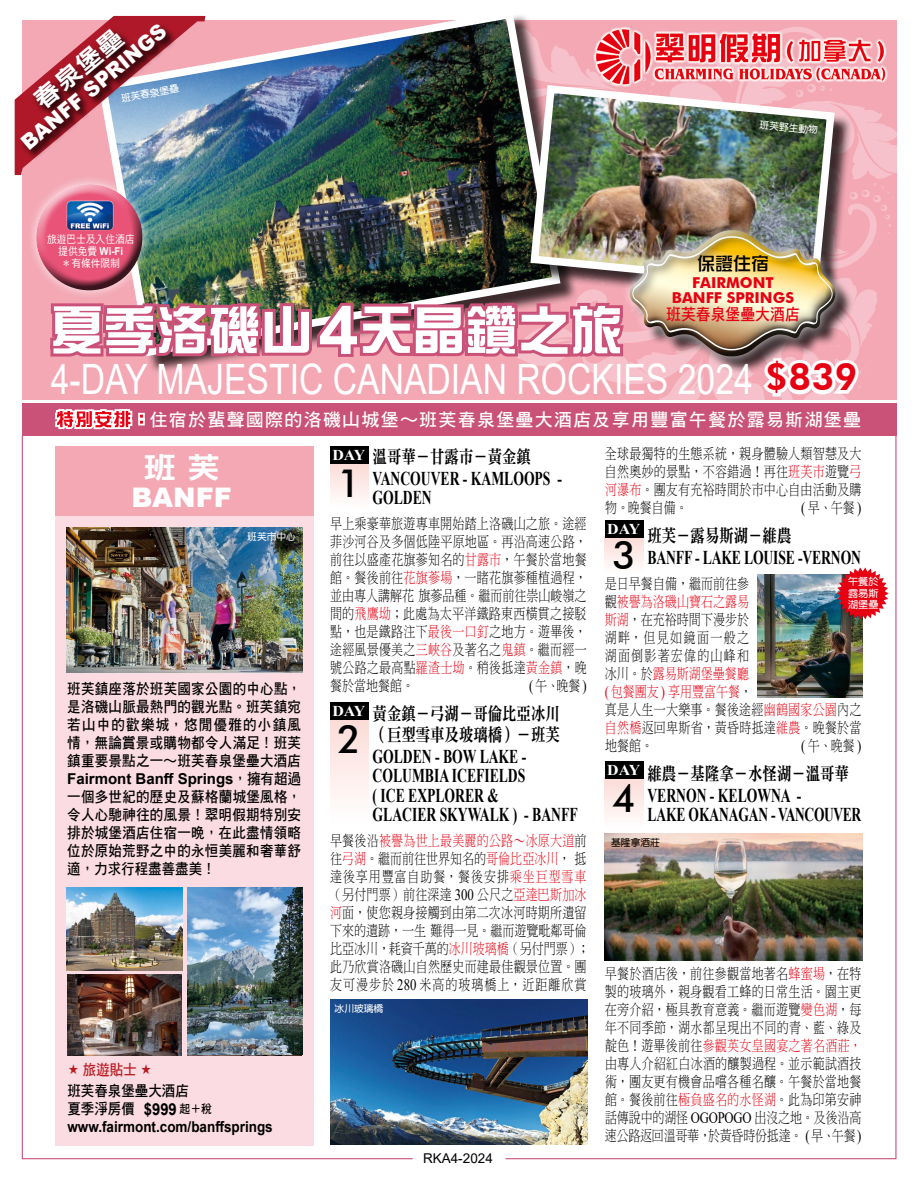
<style>
.page{position:relative;width:918px;height:1188px;background:#fff}
.page>*{position:absolute;margin:0;border:0;box-sizing:border-box;transform-origin:0 0}
.t1{font:52.5px "DF Zong Yi Std W7";color:#fff}
.t2{font:41.85px "Arial";color:#fff;scale:.81 1}
.t3{font:500 39px "Futura BT";color:#000}
.t4{font:800 37.5px "Futura BT";color:#e60012}
.t5{font:29.7px "DF Hei Std W9";color:#fff;scale:1.11 1}
.t6{font:900 27px "Arial";color:#fff}
.t7{font:24.3px "DF Hei Std W9";color:#fff;scale:1.11 1}
.t8{font:900 21px "Arial";color:#fff;scale:.96 1}
.t9{font:700 19.5px/19.5px "Times New Roman";color:#000;scale:.7 1}
.t10{font:18px/21px "DF Ming Std W9";color:#000;scale:.8 1}
.t11{font:18px "DF Hei Std W7";letter-spacing:.07em;color:#fff}
.t12{font:18px "DF Zong Yi Std W5";color:#000}
.t13{font:16.5px "DF Hei Std W7";color:#e60012;scale:.9 1}
.t14{font:15px/18px "DF Ming Std W3";letter-spacing:.02em;color:#000;text-align:justify;scale:.8 1}
.t15{font:15px/18px "DF Hei Std W7";letter-spacing:.02em;color:#000;text-align:justify;scale:.9 1}
.t16{font:700 15px "Arial";color:#000;scale:.9 1}
.t17{font:700 15px "Arial";color:#000}
.t18{font:15px/18.8px "DF Hei Std W7";color:#000;scale:.9 1}
.t19{font:700 15px/15px "Futura BT";color:#e60012;text-align:center}
.t20{font:700 15px "Times New Roman";letter-spacing:-.045em;color:#fff;scale:1.06 1}
.t21{font:15px "DF Hei Std W7";color:#b81c22;scale:.9 1}
.t22{font:13.5px "Arial";color:#000}
.t23{font:10.8px "DF Hei Std W5";color:#fff;scale:.9 1}
.t24{font:700 10.8px "Arial";color:#fff;scale:.9 1}
.t25{font:10.05px/11.4px "DF Yuan Std W7";color:#fff;text-align:justify}
.t26{font:9.75px "DF Yuan Std W7";color:#fff}
.t27{font:9.75px "DF Yuan Std W7";color:#000}
.s1{font-family:"DF Hei Std W5";font-weight:400}
.s2{font-family:"Arial";font-weight:700;font-size:66.9px}
.s3{font-family:"DF Hei Std W7";font-weight:400}
.s4{font-family:"Arial";font-weight:700;font-size:16.5px}
.s5{font-size:12px}
.s6{color:#e60012}
.s7{font-family:"Times New Roman";font-size:15.9px}
.s8{font-family:"Times New Roman";font-size:15.9px;color:#e60012}
</style>
<div class="page">
<svg style="left:504px;top:473px;width:393px;height:687px"></svg>
<svg style="left:21px;top:473px;width:393px;height:687px"></svg>
<img style="left:67px;top:888px;width:116px;height:83px">
<img style="left:330px;top:999px;width:258px;height:145px">
<img style="left:605px;top:833px;width:258px;height:127px">
<div style="left:330px;top:718px;width:38px;height:110px;background:linear-gradient(to bottom,#fbdbd6,#fff)"></div>
<div style="left:330px;top:702px;width:38px;height:17px;background:#000"></div>
<svg style="left:330px;top:473px;width:38px;height:41px"></svg>
<div style="left:605px;top:777px;width:38px;height:54px;background:linear-gradient(to bottom,#fbdbd6,#fff)"></div>
<div style="left:605px;top:761px;width:38px;height:17px;background:#000"></div>
<div style="left:605px;top:537px;width:38px;height:38px;background:linear-gradient(to bottom,#fbdcd7,#fffffe)"></div>
<div style="left:605px;top:521px;width:38px;height:17px;background:#000"></div>
<img style="left:15px;top:16px;width:882px;height:457px">
<div style="left:27px;top:175px;width:125px;height:125px;background:#fff;opacity:.75"></div>
<div style="left:34px;top:183px;width:109px;height:85px;background:#fff;opacity:.75"></div>
<div style="left:35px;top:201px;width:109px;height:92px;background:#000;opacity:.75"></div>
<div style="left:67px;top:201px;width:47px;height:30px;background:#fff;opacity:.75"></div>
<img style="left:187px;top:887px;width:115px;height:168px">
<img style="left:67px;top:527px;width:236px;height:146px">
<img style="left:758px;top:574px;width:105px;height:123px">
<svg style="left:837px;top:567px;width:52px;height:52px"></svg>
<svg style="left:69px;top:1064px;width:9px;height:10px"></svg>
<svg style="left:142px;top:1064px;width:9px;height:10px"></svg>
<h3 class="t8" style="left:14px;top:134px;width:191px;rotate:-40deg">BANFF SPRINGS</h3>
<h3 class="t7" style="left:29px;top:93px;width:99px;rotate:-40deg">春泉堡壘</h3>
<p class="t26" style="left:120px;top:93px;width:60px;rotate:-10deg">班芙春泉堡壘</p>
<p class="t26" style="left:760px;top:119px;width:60px;rotate:6deg">班芙野生動物</p>
<p class="t23" style="left:47px;top:233px;width:99px">旅遊巴士及入住酒店</p>
<p class="t24" style="left:58px;top:244px;width:74px"><span class="s1">提供免費</span> Wi-Fi</p>
<p class="t23" style="left:62px;top:258px;width:66px">＊有條件限制</p>
<p class="t12" style="left:697px;top:254px;width:73px">保證住宿</p>
<p class="t19" style="left:672px;top:275px;width:124px">FAIRMONT<br>BANFF SPRINGS</p>
<p class="t13" style="left:666px;top:305px;width:150px">班芙春泉堡壘大酒店</p>
<h1 class="t1" style="left:51px;top:302px;width:573px">夏季洛磯山<span class="s2">4</span>天晶鑽之旅</h1>
<h2 class="t2" style="left:51px;top:351px;width:868px">4-DAY MAJESTIC CANADIAN ROCKIES 2024</h2>
<h3 class="t4" style="left:765px;top:354px;width:93px">$839</h3>
<p class="t11" style="left:150px;top:410px;width:713px">住宿於蜚聲國際的洛磯山城堡～班芙春泉堡壘大酒店及享用豐富午餐於露易斯湖堡壘</p>
<h3 class="t5" style="left:143px;top:451px;width:71px">班 芙</h3>
<h3 class="t6" style="left:132px;top:477px;width:102px">BANFF</h3>
<p class="t26" style="left:247px;top:531px;width:50px">班芙市中心</p>
<p class="t15" style="left:67px;top:679px;width:261px">班芙鎮座落於班芙國家公園的中心點，是洛磯山脈最熱門的觀光點。班芙鎮宛若山中的歡樂城，悠閒優雅的小鎮風情，無論賞景或購物都令人滿足！班芙鎮重要景點之一～班芙春泉堡壘大酒店</p>
<p class="t17" style="left:67px;top:768px;width:235px">Fairmont Banff Springs<span class="s3">，擁有超過</span></p>
<p class="t15" style="left:67px;top:787px;width:261px">一個多世紀的歷史及蘇格蘭城堡風格，令人心馳神往的風景！翠明假期特別安排於城堡酒店住宿一晚，在此盡情領略位於原始荒野之中的永恒美麗和奢華舒適，力求行程盡善盡美！</p>
<p class="t21" style="left:83px;top:1061px;width:62px">旅遊貼士</p>
<p class="t18" style="left:67px;top:1081px;width:162px">班芙春泉堡壘大酒店<br>夏季淨房價 <span class="s4">$999</span> <span class="s5">起＋稅</span></p>
<p class="t16" style="left:67px;top:1116px;width:230px">www.fairmont.com/banffsprings</p>
<p class="t10" style="left:373px;top:446px;width:200px">溫哥華－甘露市－黃金鎮</p>
<h3 class="t9" style="left:373px;top:468px;width:272px">VANCOUVER - KAMLOOPS -<br>GOLDEN</h3>
<p class="t14" style="left:330px;top:514px;width:322px">早上乘豪華旅遊專車開始踏上洛磯山之旅。途經菲沙河谷及多個低陸平原地區。再沿高速公路，前往以盛產花旗蔘知名的<span class="s6">甘露市</span>，午餐於當地餐館。餐後前往<span class="s6">花旗蔘場</span>，一睹花旗蔘種植過程，並由專人講解花旗蔘品種。繼而前往崇山峻嶺之間的<span class="s6">飛鷹坳</span>；此處為太平洋鐵路東西橫貫之接駁點，也是鐵路注下<span class="s6">最後一口釘</span>之地方。遊畢後，途經風景優美之<span class="s6">三峽谷</span>及著名之<span class="s6">鬼鎮</span>。繼而經一號公路之最高點<span class="s6">羅渣士坳</span>。稍後抵達<span class="s6">黃金鎮</span>，晚餐於當地餐館。</p>
<p class="t20" style="left:332px;top:444px;width:33px">DAY</p>
<h3 class="t3" style="left:337px;top:460px;width:25px">1</h3>
<p class="t14" style="left:529px;top:676px;width:73px"><span class="s7">(</span>午、晚餐<span class="s7">)</span></p>
<p class="t10" style="left:373px;top:703px;width:236px">黃金鎮－弓湖－哥倫比亞冰川（巨型雪車及玻璃橋）－班芙</p>
<h3 class="t9" style="left:373px;top:746px;width:295px">GOLDEN - BOW LAKE -<br>COLUMBIA ICEFIELDS<br>( ICE EXPLORER &amp;<br>GLACIER SKYWALK ) - BANFF</h3>
<p class="t14" style="left:330px;top:831px;width:326px;text-align:left">早餐後沿<span class="s6">被譽為世上最美麗的公路～冰原大道</span>前往<span class="s6">弓湖</span>。繼而前往世界知名的<span class="s6">哥倫比亞冰川</span>，抵達後享用豐富自助餐，餐後安排<span class="s6">乘坐巨型雪車</span>（另付門票）前往深達 <span class="s7">300</span> 公尺之<span class="s6">亞達巴斯加冰河</span>面，使您親身接觸到由第二次冰河時期所遺留下來的遺跡，一生難得一見。繼而遊覽毗鄰哥倫比亞冰川，耗資千萬的<span class="s6">冰川玻璃橋</span>（另付門票）；此乃欣賞洛磯山自然歷史而建最佳觀景位置。團友可漫步於 <span class="s7">280</span> 米高的玻璃橋上，近距離欣賞</p>
<p class="t20" style="left:332px;top:700px;width:33px">DAY</p>
<h3 class="t3" style="left:337px;top:716px;width:25px">2</h3>
<p class="t26" style="left:335px;top:1003px;width:50px">冰川玻璃橋</p>
<p class="t22" style="left:423px;top:1149px;width:71px">RKA4-2024</p>
<p class="t14" style="left:605px;top:445px;width:322px">全球最獨特的生態系統，親身體驗人類智慧及大自然奧妙的景點，不容錯過！再往<span class="s6">班芙市</span>遊覽<span class="s6">弓河瀑布</span>。團友有充裕時間於市中心自由活動及購物。晚餐自備。</p>
<p class="t14" style="left:801px;top:499px;width:77px"><span class="s7">(</span> 早、午餐 <span class="s7">)</span></p>
<p class="t20" style="left:607px;top:518px;width:33px">DAY</p>
<h3 class="t3" style="left:612px;top:532px;width:25px">3</h3>
<p class="t10" style="left:647px;top:525px;width:181px">班芙－露易斯湖－維農</p>
<h3 class="t9" style="left:647px;top:547px;width:307px">BANFF - LAKE LOUISE -VERNON</h3>
<p class="t14" style="left:605px;top:574px;width:322px;text-align:left">是日早餐自備，繼而前往參<br>觀<span class="s6">被譽為洛磯山寶石之露易<br>斯湖</span>，在充裕時間下漫步於<br>湖畔，但見如鏡面一般之<br>湖面倒影著宏偉的山峰和<br>冰川。於<span class="s6">露易斯湖堡壘餐廳<br></span><span class="s8">(</span><span class="s6">包餐團友</span><span class="s8">)</span> <span class="s6">享用豐富午餐</span>，<br>真是人生一大樂事。餐後途經<span class="s6">幽鶴國家公園</span>內之<span class="s6">自然橋</span>返回卑斯省，黃昏時抵達<span class="s6">維農</span>。晚餐於當地餐館。</p>
<p class="t25" style="left:848px;top:576px;width:32px">午餐於露易斯湖堡壘</p>
<p class="t14" style="left:801px;top:736px;width:77px"><span class="s7">(</span> 午、晚餐 <span class="s7">)</span></p>
<p class="t10" style="left:647px;top:763px;width:253px">維農－基隆拿－水怪湖－溫哥華</p>
<h3 class="t9" style="left:647px;top:785px;width:307px">VERNON - KELOWNA -<br>LAKE OKANAGAN - VANCOUVER</h3>
<p class="t20" style="left:607px;top:759px;width:33px">DAY</p>
<h3 class="t3" style="left:612px;top:774px;width:25px">4</h3>
<p class="t27" style="left:611px;top:838px;width:50px">基隆拿酒莊</p>
<p class="t14" style="left:605px;top:965px;width:322px">早餐於酒店後，前往參觀當地著名<span class="s6">蜂蜜場</span>，在特製的玻璃外，親身觀看工蜂的日常生活。園主更在旁介紹，極具教育意義。繼而遊覽<span class="s6">變色湖</span>，每年不同季節，湖水都呈現出不同的青、藍、綠及靛色！遊畢後前往<span class="s6">參觀英女皇國宴之著名酒莊，</span>由專人介紹紅白冰酒的釀製過程。並示範試酒技術，團友更有機會品嚐各種名釀。午餐於當地餐館。餐後前往<span class="s6">極負盛名的水怪湖</span>。此為印第安神話傳說中的湖怪 <span class="s7">OGOPOGO</span> 出沒之地。及後沿高速公路返回溫哥華，於黃昏時份抵達。 <span class="s7">(</span>早、午餐<span class="s7">)</span></p>
</div>
